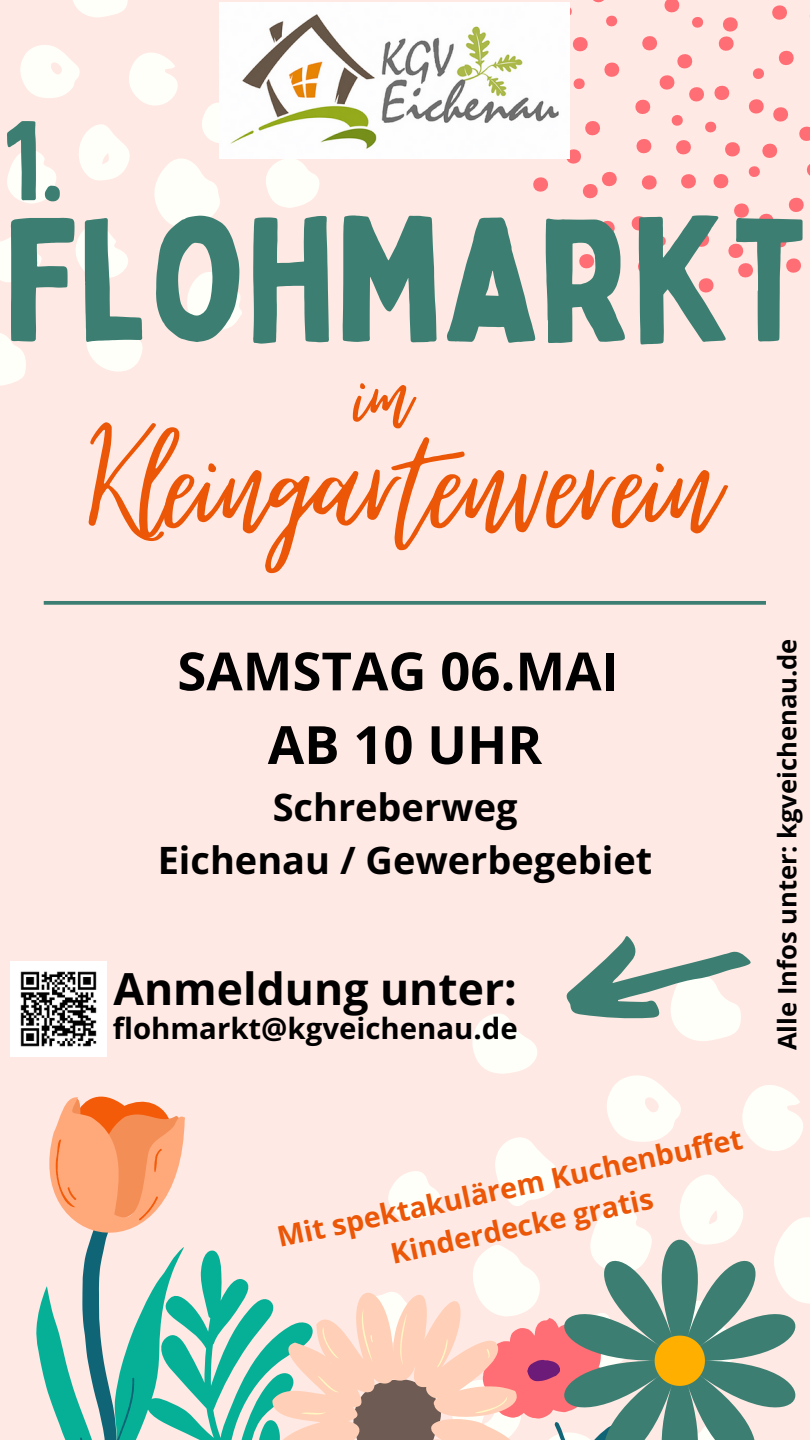
<style>
.page{position:relative;width:810px;height:1440px;background:#ffe9e4}
.page>*{position:absolute;margin:0;border:0;box-sizing:border-box;transform-origin:0 0}
.t1{font:190.9px "Virtual";color:#eb5607}
.t2{font:171.3px "Bobby Jones";color:#3c7f72}
.t3{font:125px "Virtual";color:#eb5607}
.t4{font:111px "Bobby Jones";color:#3c7f72}
.t5{font:700 52.7px/73.6px "Open Sans Hebrew";color:#000;text-align:center}
.t6{font:700 44.5px "Open Sans Hebrew";color:#000}
.t7{font:700 37.9px/52.5px "Open Sans Hebrew";color:#000;text-align:center}
.t8{font:700 29.4px "Open Sans Hebrew";color:#000}
.t9{font:700 28.6px/39.9px "Open Sans Hebrew";color:#eb5607;text-align:center}
.t10{font:700 25.6px "Open Sans Hebrew";color:#000}
</style>
<div class="page">
<svg style="left:186px;top:1250px;width:86px;height:190px"></svg>
<svg style="left:36px;top:1096px;width:150px;height:344px"></svg>
<svg style="left:154px;top:159px;width:66px;height:69px"></svg>
<svg style="left:0;top:333px;width:26px;height:53px"></svg>
<svg style="left:187px;top:272px;width:55px;height:59px"></svg>
<svg style="left:20px;top:45px;width:60px;height:53px"></svg>
<svg style="left:73px;top:0;width:55px;height:17px"></svg>
<svg style="left:87px;top:323px;width:56px;height:49px"></svg>
<svg style="left:79px;top:124px;width:51px;height:56px"></svg>
<svg style="left:76px;top:225px;width:52px;height:54px"></svg>
<svg style="left:266px;top:159px;width:53px;height:49px"></svg>
<svg style="left:129px;top:53px;width:49px;height:53px"></svg>
<svg style="left:7px;top:150px;width:49px;height:54px"></svg>
<svg style="left:0;top:235px;width:42px;height:47px"></svg>
<svg style="left:202px;top:103px;width:17px;height:40px"></svg>
<svg style="left:585px;top:121px;width:15px;height:15px"></svg>
<svg style="left:572px;top:37px;width:16px;height:15px"></svg>
<svg style="left:604px;top:62px;width:16px;height:15px"></svg>
<svg style="left:593px;top:0;width:11px;height:3px"></svg>
<svg style="left:599px;top:220px;width:16px;height:16px"></svg>
<svg style="left:579px;top:254px;width:15px;height:15px"></svg>
<svg style="left:554px;top:229px;width:16px;height:16px"></svg>
<svg style="left:533px;top:177px;width:15px;height:15px"></svg>
<svg style="left:566px;top:149px;width:51px;height:50px"></svg>
<svg style="left:573px;top:78px;width:12px;height:12px"></svg>
<svg style="left:570px;top:7px;width:2px;height:8px"></svg>
<svg style="left:606px;top:15px;width:12px;height:12px"></svg>
<svg style="left:607px;top:264px;width:12px;height:11px"></svg>
<svg style="left:631px;top:0;width:179px;height:293px"></svg>
<svg style="left:44px;top:601px;width:722px;height:4px;background:#498679"></svg>
<img style="left:219px;top:3px;width:351px;height:156px">
<svg style="left:272px;top:936px;width:538px;height:504px"></svg>
<img style="left:11px;top:962px;width:95px;height:95px">
<h3 class="t4" style="left:3px;top:91px;width:63px">1.</h3>
<h2 class="t2" style="left:4px;top:172px;width:804px">FLOHMARKT</h2>
<h3 class="t3" style="left:354px;top:330px;width:58px">im</h3>
<h1 class="t1" style="left:91px;top:381px;width:629px">Kleingartenverein</h1>
<h3 class="t5" style="left:177px;top:633px;width:443px">SAMSTAG 06.MAI<br>AB 10 UHR</h3>
<h3 class="t7" style="left:158px;top:780px;width:496px">Schreberweg<br>Eichenau / Gewerbegebiet</h3>
<h3 class="t6" style="left:113px;top:957px;width:405px">Anmeldung unter:</h3>
<p class="t8" style="left:113px;top:1008px;width:406px">flohmarkt@kgveichenau.de</p>
<p class="t9" style="left:273px;top:1217px;width:476px;rotate:-12deg">Mit spektakulärem Kuchenbuffet<br>Kinderdecke gratis</p>
<p class="t10" style="left:769px;top:1050px;width:413px;rotate:-90deg">Alle Infos unter: kgveichenau.de</p>
</div>
